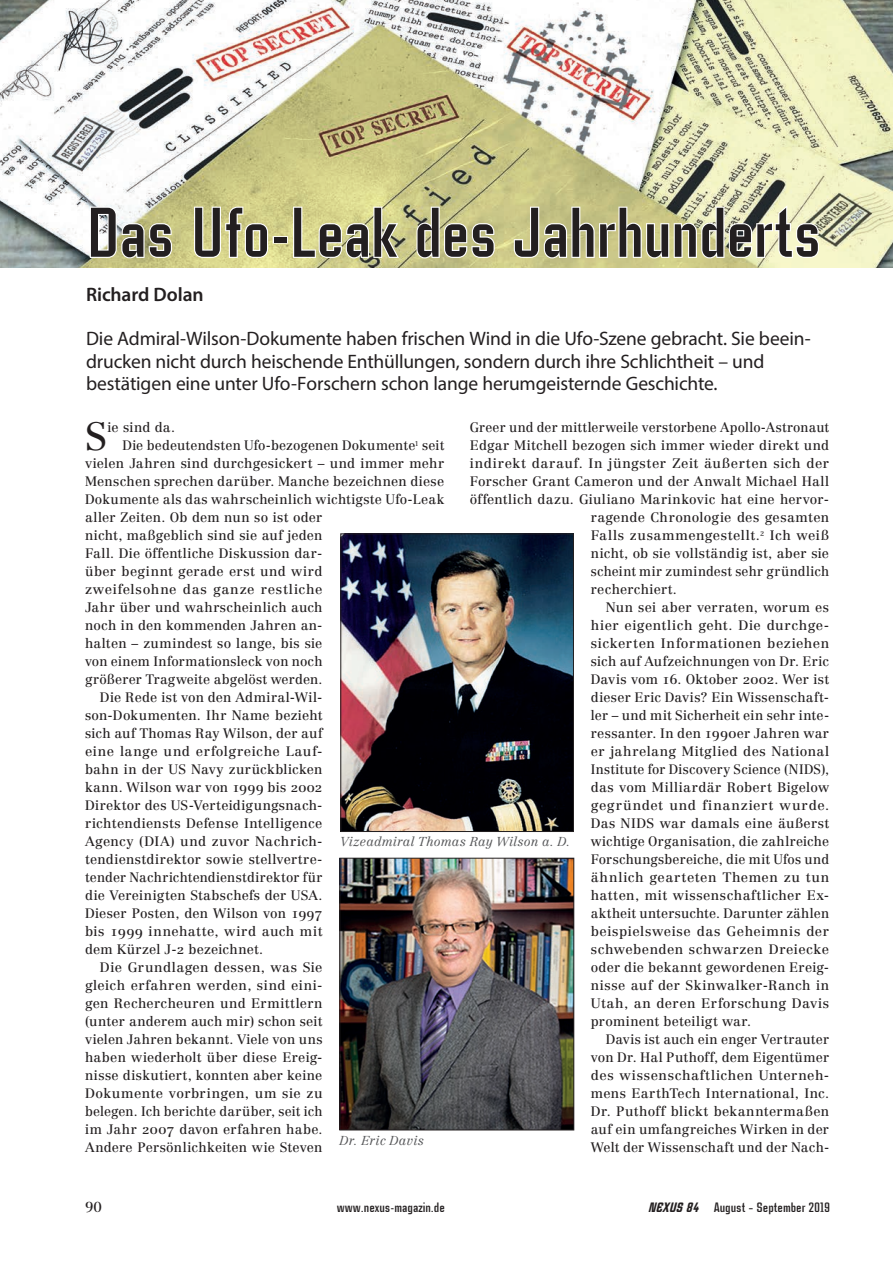
<style>
.page{position:relative;width:893px;height:1263px;background:#fff}
.page>*{position:absolute;margin:0;border:0;box-sizing:border-box;transform-origin:0 0}
.t1{font:700 73.5px "Case Study No 1 LT";letter-spacing:-.01em;color:#231f20}
.t2{font:38.85px "Centennial LT Std";color:#231f20}
.t3{font:19.5px/22.5px "Myriad Pro";letter-spacing:-.005em;color:#231f20}
.t4{font:600 19.5px "Myriad Pro";letter-spacing:-.005em;color:#231f20}
.t5{font:700 14.25px "Case Study No 1 LT";color:#231f20}
.t6{font:14.25px "Centennial LT Std";color:#231f20}
.t7{font:13.5px "Centennial LT Std";letter-spacing:.02em;color:#231f20}
.t8{font:13.5px "Centennial LT Std";letter-spacing:.04em;color:#231f20}
.t9{font:13.5px "Centennial LT Std";letter-spacing:.045em;color:#231f20}
.t10{font:13.5px "Centennial LT Std";letter-spacing:.065em;color:#231f20}
.t11{font:italic 300 12.75px "Centennial LT Std";letter-spacing:.015em;color:#57585a}
.s1{font-weight:900;font-style:italic}
</style>
<div class="page">
<img style="left:0;top:0;width:893px;height:268px">
<svg style="left:89px;top:205px;width:84px;height:55px"></svg>
<svg style="left:193px;top:205px;width:76px;height:54px"></svg>
<div style="left:273px;top:236px;width:15px;height:8px;border:2px solid #fff"></div>
<svg style="left:292px;top:205px;width:109px;height:55px"></svg>
<svg style="left:415px;top:205px;width:81px;height:55px"></svg>
<svg style="left:513px;top:203px;width:307px;height:57px"></svg>
<img style="left:343px;top:536px;width:229px;height:294px">
<div style="left:341px;top:534px;width:233px;height:298px;border:1px solid #231f20"></div>
<img style="left:342px;top:860px;width:230px;height:268px">
<div style="left:340px;top:858px;width:234px;height:272px;border:1px solid #231f20"></div>
<h1 class="t1" style="left:87px;top:197px;width:736px">Das Ufo-Leak des Jahrhunderts</h1>
<h3 class="t4" style="left:86px;top:282px;width:119px">Richard Dolan</h3>
<p class="t3" style="left:86px;top:327px;width:726px">Die Admiral-Wilson-Dokumente haben frischen Wind in die Ufo-Szene gebracht. Sie beein&shy;drucken nicht durch heischende Enthüllungen, sondern durch ihre Schlichtheit – und bestätigen eine unter Ufo-Forschern schon lange herumgeisternde Geschichte.</p>
<h2 class="t2" style="left:85px;top:413px;width:24px">S</h2>
<p class="t7" style="left:108px;top:419px;width:69px">ie sind da.</p>
<p class="t7" style="left:470px;top:419px;width:361px">Greer und der mittlerweile verstorbene Apollo-Astronaut</p>
<p class="t7" style="left:470px;top:437px;width:361px">Edgar Mitchell bezogen sich immer wieder direkt und</p>
<p class="t7" style="left:470px;top:455px;width:361px">indirekt darauf. In jüngster Zeit äußerten sich der</p>
<p class="t7" style="left:470px;top:473px;width:361px">Forscher Grant Cameron und der Anwalt Michael Hall</p>
<p class="t7" style="left:470px;top:491px;width:361px">öffentlich dazu. Giuliano Marinkovic hat eine hervor-</p>
<p class="t7" style="left:591px;top:509px;width:240px">ragende Chronologie des gesamten</p>
<p class="t7" style="left:591px;top:527px;width:240px">Falls zusammengestellt.<sup>2</sup> Ich weiß</p>
<p class="t7" style="left:591px;top:545px;width:240px">nicht, ob sie vollständig ist, aber sie</p>
<p class="t7" style="left:591px;top:563px;width:240px">scheint mir zumindest sehr gründlich</p>
<p class="t7" style="left:591px;top:581px;width:88px">recherchiert.</p>
<p class="t7" style="left:606px;top:599px;width:225px">Nun sei aber verraten, worum es</p>
<p class="t7" style="left:591px;top:617px;width:240px">hier eigentlich geht. Die durchge-</p>
<p class="t7" style="left:591px;top:635px;width:240px">sickerten Informationen beziehen</p>
<p class="t7" style="left:591px;top:653px;width:240px">sich auf Aufzeichnungen von Dr. Eric</p>
<p class="t7" style="left:591px;top:671px;width:240px">Davis vom 16. Oktober 2002. Wer ist</p>
<p class="t7" style="left:591px;top:689px;width:240px">dieser Eric Davis? Ein Wissenschaft-</p>
<p class="t7" style="left:591px;top:707px;width:240px">ler – und mit Sicherheit ein sehr inte-</p>
<p class="t7" style="left:591px;top:725px;width:240px">ressanter. In den 1990er Jahren war</p>
<p class="t7" style="left:591px;top:743px;width:240px">er jahrelang Mitglied des National</p>
<p class="t7" style="left:591px;top:761px;width:240px">Institute for Discovery Science (NIDS),</p>
<p class="t7" style="left:591px;top:779px;width:240px">das vom Milliardär Robert Bigelow</p>
<p class="t10" style="left:591px;top:797px;width:240px">gegründet und finanziert wurde.</p>
<p class="t7" style="left:591px;top:815px;width:240px">Das NIDS war damals eine äußerst</p>
<p class="t7" style="left:591px;top:833px;width:240px">wichtige Organisation, die zahlreiche</p>
<p class="t7" style="left:591px;top:851px;width:240px">Forschungsbereiche, die mit Ufos und</p>
<p class="t8" style="left:591px;top:869px;width:240px">ähnlich gearteten Themen zu tun</p>
<p class="t7" style="left:591px;top:887px;width:240px">hatten, mit wissenschaftlicher Ex-</p>
<p class="t7" style="left:591px;top:905px;width:240px">aktheit untersuchte. Darunter zählen</p>
<p class="t8" style="left:591px;top:923px;width:240px">beispielsweise das Geheimnis der</p>
<p class="t7" style="left:591px;top:941px;width:240px">schwebenden schwarzen Dreiecke</p>
<p class="t7" style="left:591px;top:959px;width:240px">oder die bekannt gewordenen Ereig-</p>
<p class="t7" style="left:591px;top:977px;width:240px">nisse auf der Skinwalker-Ranch in</p>
<p class="t7" style="left:591px;top:995px;width:240px">Utah, an deren Erforschung Davis</p>
<p class="t7" style="left:591px;top:1013px;width:162px">prominent beteiligt war.</p>
<p class="t7" style="left:606px;top:1031px;width:225px">Davis ist auch ein enger Vertrauter</p>
<p class="t7" style="left:591px;top:1049px;width:240px">von Dr. Hal Puthoff, dem Eigentümer</p>
<p class="t8" style="left:591px;top:1067px;width:240px">des wissenschaftlichen Unterneh-</p>
<p class="t7" style="left:591px;top:1085px;width:240px">mens EarthTech International, Inc.</p>
<p class="t7" style="left:591px;top:1103px;width:240px">Dr. Puthoff blickt bekanntermaßen</p>
<p class="t7" style="left:591px;top:1121px;width:240px">auf ein umfangreiches Wirken in der</p>
<p class="t7" style="left:591px;top:1139px;width:240px">Welt der Wissenschaft und der Nach-</p>
<p class="t7" style="left:122px;top:437px;width:323px">Die bedeutendsten Ufo-bezogenen Dokumente<sup>1</sup> seit</p>
<p class="t7" style="left:85px;top:455px;width:361px">vielen Jahren sind durchgesickert – und immer mehr</p>
<p class="t7" style="left:85px;top:473px;width:361px">Menschen sprechen darüber. Manche bezeichnen diese</p>
<p class="t7" style="left:85px;top:491px;width:361px">Dokumente als das wahrscheinlich wichtigste Ufo-Leak</p>
<p class="t7" style="left:85px;top:509px;width:239px">aller Zeiten. Ob dem nun so ist oder</p>
<p class="t7" style="left:85px;top:527px;width:239px">nicht, maßgeblich sind sie auf jeden</p>
<p class="t7" style="left:85px;top:545px;width:239px">Fall. Die öffentliche Diskussion dar-</p>
<p class="t7" style="left:85px;top:563px;width:239px">über beginnt gerade erst und wird</p>
<p class="t9" style="left:85px;top:581px;width:239px">zweifelsohne das ganze restliche</p>
<p class="t7" style="left:85px;top:599px;width:239px">Jahr über und wahrscheinlich auch</p>
<p class="t7" style="left:85px;top:617px;width:239px">noch in den kommenden Jahren an-</p>
<p class="t7" style="left:85px;top:635px;width:239px">halten – zumindest so lange, bis sie</p>
<p class="t7" style="left:85px;top:653px;width:239px">von einem Informationsleck von noch</p>
<p class="t7" style="left:85px;top:671px;width:239px">größerer Tragweite abgelöst werden.</p>
<p class="t7" style="left:100px;top:689px;width:224px">Die Rede ist von den Admiral-Wil-</p>
<p class="t7" style="left:85px;top:707px;width:239px">son-Dokumenten. Ihr Name bezieht</p>
<p class="t7" style="left:85px;top:725px;width:239px">sich auf Thomas Ray Wilson, der auf</p>
<p class="t7" style="left:85px;top:743px;width:239px">eine lange und erfolgreiche Lauf-</p>
<p class="t7" style="left:85px;top:761px;width:239px">bahn in der US Navy zurückblicken</p>
<p class="t7" style="left:85px;top:779px;width:239px">kann. Wilson war von 1999 bis 2002</p>
<p class="t7" style="left:85px;top:797px;width:239px">Direktor des US-Verteidigungsnach-</p>
<p class="t7" style="left:85px;top:815px;width:239px">richtendiensts Defense Intelligence</p>
<p class="t7" style="left:85px;top:833px;width:239px">Agency (DIA) und zuvor Nachrich-</p>
<p class="t7" style="left:85px;top:851px;width:239px">tendienstdirektor sowie stellvertre-</p>
<p class="t7" style="left:85px;top:869px;width:239px">tender Nachrichtendienstdirektor für</p>
<p class="t7" style="left:85px;top:887px;width:239px">die Vereinigten Stabschefs der USA.</p>
<p class="t7" style="left:85px;top:905px;width:239px">Dieser Posten, den Wilson von 1997</p>
<p class="t7" style="left:85px;top:923px;width:239px">bis 1999 innehatte, wird auch mit</p>
<p class="t7" style="left:85px;top:941px;width:180px">dem Kürzel J-2 bezeichnet.</p>
<p class="t7" style="left:100px;top:959px;width:224px">Die Grundlagen dessen, was Sie</p>
<p class="t7" style="left:85px;top:977px;width:239px">gleich erfahren werden, sind eini-</p>
<p class="t7" style="left:85px;top:995px;width:239px">gen Rechercheuren und Ermittlern</p>
<p class="t7" style="left:85px;top:1013px;width:239px">(unter anderem auch mir) schon seit</p>
<p class="t7" style="left:85px;top:1031px;width:239px">vielen Jahren bekannt. Viele von uns</p>
<p class="t7" style="left:85px;top:1049px;width:239px">haben wiederholt über diese Ereig-</p>
<p class="t7" style="left:85px;top:1067px;width:239px">nisse diskutiert, konnten aber keine</p>
<p class="t7" style="left:85px;top:1085px;width:239px">Dokumente vorbringen, um sie zu</p>
<p class="t7" style="left:85px;top:1103px;width:239px">belegen. Ich berichte darüber, seit ich</p>
<p class="t7" style="left:85px;top:1121px;width:239px">im Jahr 2007 davon erfahren habe.</p>
<p class="t7" style="left:85px;top:1139px;width:239px">Andere Persönlichkeiten wie Steven</p>
<p class="t11" style="left:341px;top:834px;width:231px">Vizeadmiral Thomas Ray Wilson a. D.</p>
<p class="t11" style="left:340px;top:1133px;width:86px">Dr. Eric Davis</p>
<p class="t6" style="left:85px;top:1198px;width:19px">90</p>
<p class="t5" style="left:337px;top:1200px;width:110px">www.nexus-magazin.de</p>
<p class="t5" style="left:649px;top:1200px;width:183px"><span class="s1">NEXUS 84</span> August – September 2019</p>
</div>
